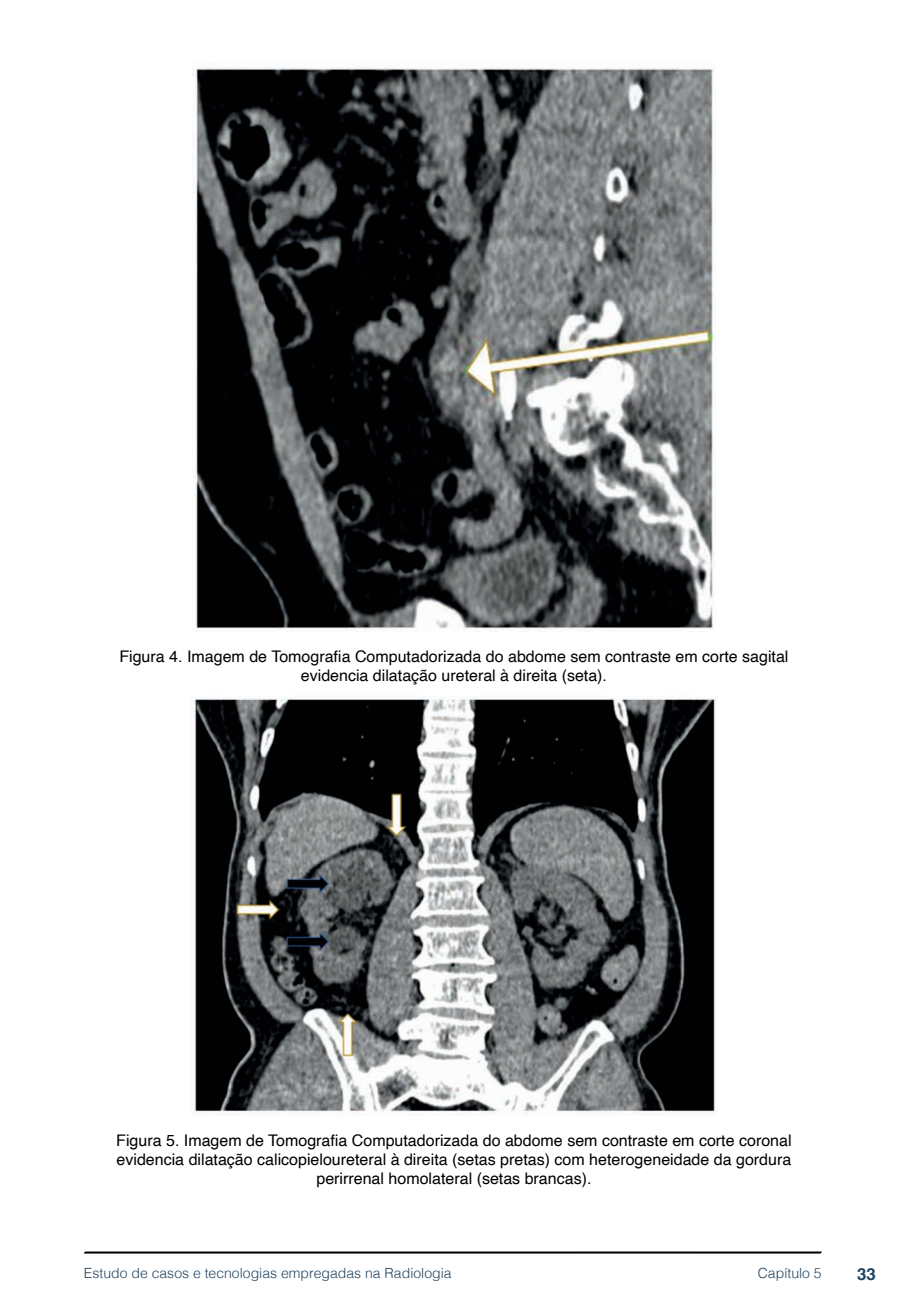
<style>
.page{position:relative;width:908px;height:1304px;background:#fff}
.page>*{position:absolute;margin:0;border:0;box-sizing:border-box;transform-origin:0 0}
.t1{font:700 16.8px "Helvetica";color:#23445f}
.t2{font:16px/19.2px "Helvetica";color:#000;text-align:center}
.t3{font:300 14px "Helvetica";color:#23445f}
</style>
<div class="page">
<svg style="left:84px;top:1251px;width:737px;height:3px;background:#515151"></svg>
<img style="left:193px;top:62px;width:521px;height:570px">
<img style="left:191px;top:697px;width:525px;height:418px">
<p class="t2" style="left:119px;top:647px;width:670px">Figura 4. Imagem de Tomografia Computadorizada do abdome sem contraste em corte sagital evidencia dilatação ureteral à direita (seta).</p>
<p class="t2" style="left:116px;top:1131px;width:676px">Figura 5. Imagem de Tomografia Computadorizada do abdome sem contraste em corte coronal evidencia dilatação calicopieloureteral à direita (setas pretas) com heterogeneidade da gordura perirrenal homolateral (setas brancas).</p>
<p class="t3" style="left:84px;top:1261px;width:369px">Estudo de casos e tecnologias empregadas na Radiologia</p>
<p class="t3" style="left:757px;top:1261px;width:65px">Capítulo 5</p>
<p class="t1" style="left:856px;top:1264px;width:20px">33</p>
</div>
